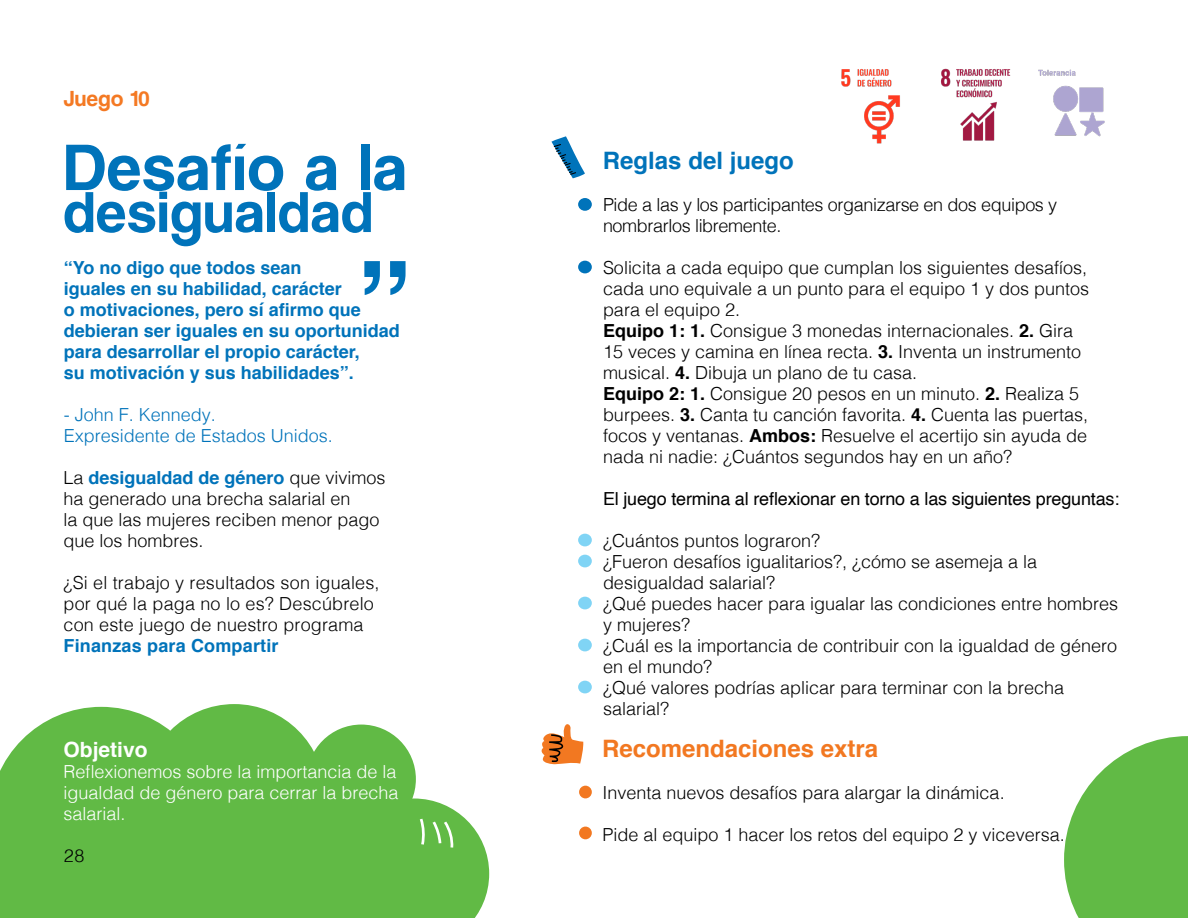
<style>
.page{position:relative;width:1188px;height:918px;background:#fff}
.page>*{position:absolute;margin:0;border:0;box-sizing:border-box;transform-origin:0 0}
.t1{font:63px "Coolvetica";letter-spacing:.035em;color:#0073ba}
.t2{font:55.5px "Coolvetica";letter-spacing:.035em;color:#0073ba}
.t3{font:700 24px "Helvetica";color:#f27821}
.t4{font:700 24px "Helvetica";color:#0073ba}
.t5{font:700 21px "Helvetica";color:#fff}
.t6{font:21px "Coolvetica";letter-spacing:.035em;color:#f47923}
.t7{font:300 18px/21px "Helvetica";color:#000}
.t8{font:700 18px/21px "Helvetica";color:#0073ba}
.t9{font:300 18px/21px "Helvetica";color:#fff;text-align:justify}
.t10{font:300 18px "Helvetica";letter-spacing:-.02em;color:#000}
.t11{font:18px "Helvetica";letter-spacing:-.01em;color:#000}
.t12{font:300 18px "Helvetica";color:#0073ba}
.t13{font:300 18px "Helvetica";color:#000001}
.s1{font-weight:300;color:#000}
.s2{font-weight:700;color:#0073ba}
.s3{font-weight:700}
</style>
<div class="page">
<svg style="left:0;top:707px;width:210px;height:92px;fill:#61ba45"></svg>
<div style="left:144px;top:704px;width:181px;height:181px;background:#61ba45;border-radius:50%"></div>
<div style="left:307px;top:725px;width:109px;height:109px;background:#61ba45;border-radius:50%"></div>
<div style="left:0;top:799px;width:401px;height:119px;background:#61ba45"></div>
<svg style="left:401px;top:799px;width:88px;height:119px;background:#77c35f"></svg>
<div style="left:578px;top:534px;width:14px;height:12px;background:#80d4f5;border-radius:50%"></div>
<div style="left:578px;top:597px;width:14px;height:12px;background:#80d4f5;border-radius:50%"></div>
<div style="left:578px;top:639px;width:14px;height:12px;background:#80d4f5;border-radius:50%"></div>
<div style="left:578px;top:681px;width:14px;height:12px;background:#80d4f5;border-radius:50%"></div>
<div style="left:578px;top:555px;width:14px;height:12px;background:#80d4f5;border-radius:50%"></div>
<div style="left:578px;top:261px;width:14px;height:12px;background:#0073ba;border-radius:50%"></div>
<div style="left:578px;top:198px;width:14px;height:13px;background:#0073ba;border-radius:50%"></div>
<svg style="left:364px;top:261px;width:42px;height:34px"></svg>
<svg style="left:551px;top:136px;width:34px;height:42px"></svg>
<svg style="left:541px;top:724px;width:42px;height:40px"></svg>
<div style="left:579px;top:786px;width:13px;height:12px;background:#f27821;border-radius:50%"></div>
<div style="left:579px;top:827px;width:13px;height:12px;background:#f27821;border-radius:50%"></div>
<img style="left:841px;top:69px;width:59px;height:75px">
<img style="left:941px;top:68px;width:70px;height:73px">
<img style="left:1038px;top:69px;width:67px;height:68px">
<svg style="left:1064px;top:736px;width:124px;height:182px"></svg>
<p class="t6" style="left:64px;top:88px;width:87px">Juego 10</p>
<p class="t1" style="left:64px;top:135px;width:343px">Desafío a la</p>
<p class="t2" style="left:64px;top:183px;width:310px">desigualdad</p>
<p class="t8" style="left:64px;top:257px;width:239px">“Yo no digo que todos sean</p>
<p class="t8" style="left:64px;top:278px;width:280px">iguales en su habilidad, carácter</p>
<p class="t8" style="left:64px;top:299px;width:299px">o motivaciones, pero sí afirmo que</p>
<p class="t8" style="left:64px;top:320px;width:338px">debieran ser iguales en su oportunidad para desarrollar el propio carácter,</p>
<p class="t8" style="left:64px;top:362px;width:292px">su motivación y sus habilidades”.</p>
<p class="t12" style="left:64px;top:399px;width:154px">- John F. Kennedy.</p>
<p class="t12" style="left:64px;top:420px;width:271px">Expresidente de Estados Unidos.</p>
<p class="t8" style="left:64px;top:467px;width:324px"><span class="s1">La</span> desigualdad de género <span class="s1">que vivimos</span></p>
<p class="t7" style="left:64px;top:487px;width:289px">ha generado una brecha salarial en</p>
<p class="t7" style="left:64px;top:508px;width:318px">la que las mujeres reciben menor pago que los hombres.</p>
<p class="t7" style="left:64px;top:571px;width:318px">¿Si el trabajo y resultados son iguales,</p>
<p class="t7" style="left:64px;top:592px;width:312px">por qué la paga no lo es? Descúbrelo</p>
<p class="t7" style="left:64px;top:613px;width:302px">con este juego de nuestro programa<br><span class="s2">Finanzas para Compartir</span></p>
<p class="t5" style="left:64px;top:733px;width:86px">Objetivo</p>
<p class="t9" style="left:64px;top:760px;width:337px">Reflexionemos sobre la importancia de la igualdad de género para cerrar la brecha salarial.</p>
<p class="t13" style="left:64px;top:840px;width:22px">28</p>
<p class="t4" style="left:603px;top:141px;width:192px">Reglas del juego</p>
<p class="t10" style="left:603px;top:189px;width:456px">Pide a las y los participantes organizarse en dos equipos y</p>
<p class="t10" style="left:603px;top:210px;width:180px">nombrarlos libremente.</p>
<p class="t7" style="left:603px;top:256px;width:488px;text-align:justify">Solicita a cada equipo que cumplan los siguientes desafíos, cada uno equivale a un punto para el equipo 1 y dos puntos para el equipo 2.</p>
<p class="t7" style="left:603px;top:319px;width:480px"><span class="s3">Equipo 1: 1.</span> Consigue 3 monedas internacionales. <span class="s3">2.</span> Gira<br>15 veces y camina en línea recta. <span class="s3">3.</span> Inventa un instrumento musical. <span class="s3">4.</span> Dibuja un plano de tu casa.</p>
<p class="t7" style="left:603px;top:382px;width:487px"><span class="s3">Equipo 2: 1.</span> Consigue 20 pesos en un minuto. <span class="s3">2.</span> Realiza 5 burpees. <span class="s3">3.</span> Canta tu canción favorita. <span class="s3">4.</span> Cuenta las puertas, focos y ventanas. <span class="s3">Ambos:</span> Resuelve el acertijo sin ayuda de nada ni nadie: ¿Cuántos segundos hay en un año?</p>
<p class="t11" style="left:603px;top:485px;width:518px">El juego termina al reflexionar en torno a las siguientes preguntas:</p>
<p class="t7" style="left:603px;top:529px;width:219px">¿Cuántos puntos lograron?</p>
<p class="t7" style="left:603px;top:550px;width:436px">¿Fueron desafíos igualitarios?, ¿cómo se asemeja a la desigualdad salarial?</p>
<p class="t7" style="left:603px;top:592px;width:517px">¿Qué puedes hacer para igualar las condiciones entre hombres y mujeres?</p>
<p class="t7" style="left:603px;top:634px;width:516px">¿Cuál es la importancia de contribuir con la igualdad de género en el mundo?</p>
<p class="t7" style="left:603px;top:676px;width:463px">¿Qué valores podrías aplicar para terminar con la brecha salarial?</p>
<p class="t3" style="left:602px;top:729px;width:278px">Recomendaciones extra</p>
<p class="t7" style="left:603px;top:781px;width:404px">Inventa nuevos desafíos para alargar la dinámica.</p>
<p class="t7" style="left:603px;top:823px;width:464px">Pide al equipo 1 hacer los retos del equipo 2 y viceversa.</p>
</div>
